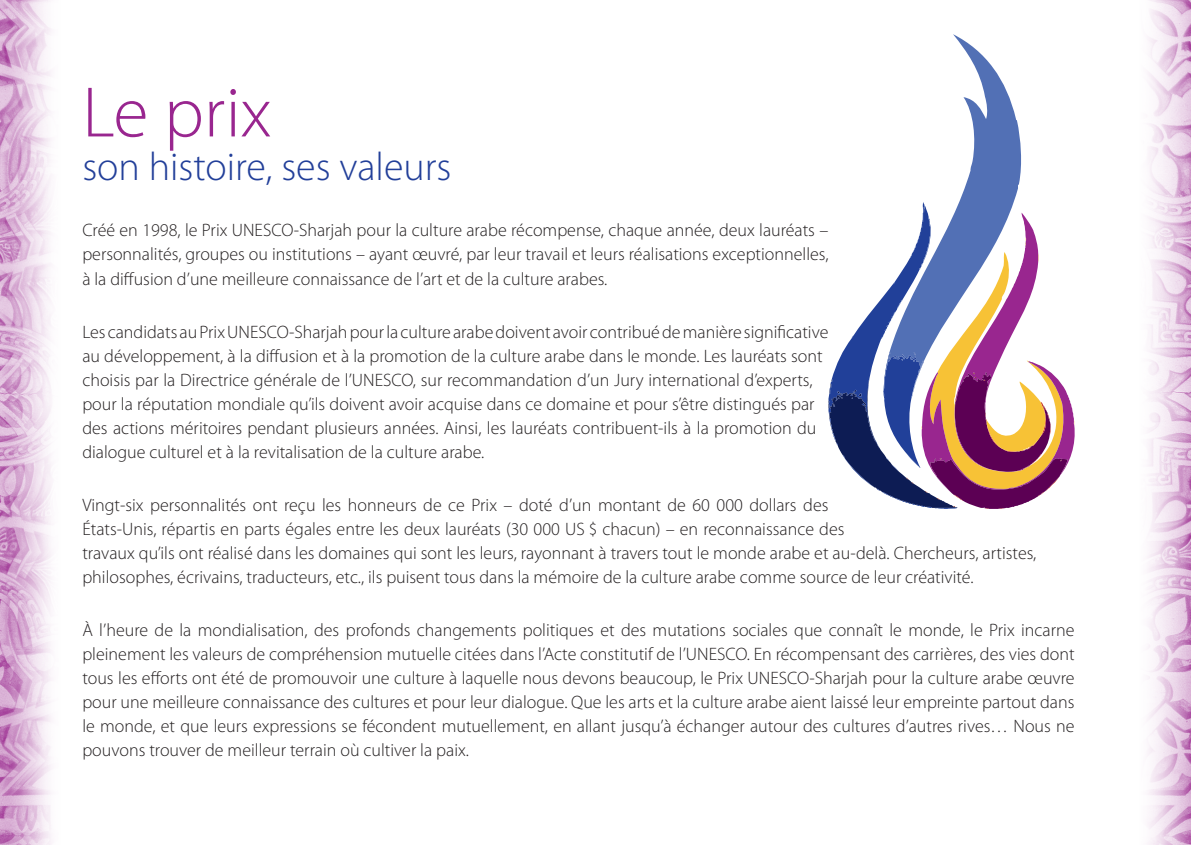
<style>
.page{position:relative;width:1191px;height:845px;background:#fff}
.page>*{position:absolute;margin:0;border:0;box-sizing:border-box;transform-origin:0 0}
.TITRE{font:300 72px "Myriad Pro";color:#99268f}
.TITRE-2{font:300 40px "Myriad Pro";color:#223f99}
.COURANT{font:300 18px/24px "Myriad Pro";color:#231f20;text-align:justify}
</style>
<div class="page">
<svg style="left:953px;top:34px;width:68px;height:168px"></svg>
<svg style="left:828px;top:202px;width:247px;height:307px"></svg>
<img style="left:0;top:0;width:52px;height:845px">
<img style="left:1147px;top:0;width:44px;height:845px">
<p class="TITRE" style="left:82px;top:69px;width:191px">Le prix</p>
<p class="TITRE-2" style="left:82px;top:143px;width:371px">son histoire, ses valeurs</p>
<p class="COURANT" style="left:82px;top:218px;width:748px">Créé en 1998, le Prix UNESCO-Sharjah pour la culture arabe récompense, chaque année, deux lauréats – personnalités, groupes ou institutions – ayant œuvré, par leur travail et leurs réalisations exceptionnelles, à la diffusion d’une meilleure connaissance de l’art et de la culture arabes.</p>
<p class="COURANT" style="left:82px;top:319px;width:747px;text-align:left">Les candidats au Prix UNESCO-Sharjah pour la culture arabe doivent avoir contribué de manière significative au développement, à la diffusion et à la promotion de la culture arabe dans le monde. Les lauréats sont choisis par la Directrice générale de l’UNESCO, sur recommandation d’un Jury international d’experts, pour la réputation mondiale qu’ils doivent avoir acquise dans ce domaine et pour s’être distingués par des actions méritoires pendant plusieurs années. Ainsi, les lauréats contribuent-ils à la promotion du dialogue culturel et à la revitalisation de la culture arabe.</p>
<p class="COURANT" style="left:82px;top:492px;width:955px;text-align:left">Vingt-six personnalités ont reçu les honneurs de ce Prix – doté d’un montant de 60 000 dollars des<br>États-Unis, répartis en parts égales entre les deux lauréats (30 000 US $ chacun) – en reconnaissance des<br>travaux qu’ils ont réalisé dans les domaines qui sont les leurs, rayonnant à travers tout le monde arabe et au-delà. Chercheurs, artistes, philosophes, écrivains, traducteurs, etc., ils puisent tous dans la mémoire de la culture arabe comme source de leur créativité.</p>
<p class="COURANT" style="left:82px;top:617px;width:994px">À l’heure de la mondialisation, des profonds changements politiques et des mutations sociales que connaît le monde, le Prix incarne pleinement les valeurs de compréhension mutuelle citées dans l’Acte constitutif de l’UNESCO. En récompensant des carrières, des vies dont tous les efforts ont été de promouvoir une culture à laquelle nous devons beaucoup, le Prix UNESCO-Sharjah pour la culture arabe œuvre pour une meilleure connaissance des cultures et pour leur dialogue. Que les arts et la culture arabe aient laissé leur empreinte partout dans le monde, et que leurs expressions se fécondent mutuellement, en allant jusqu’à échanger autour des cultures d’autres rives… Nous ne pouvons trouver de meilleur terrain où cultiver la paix.</p>
</div>
